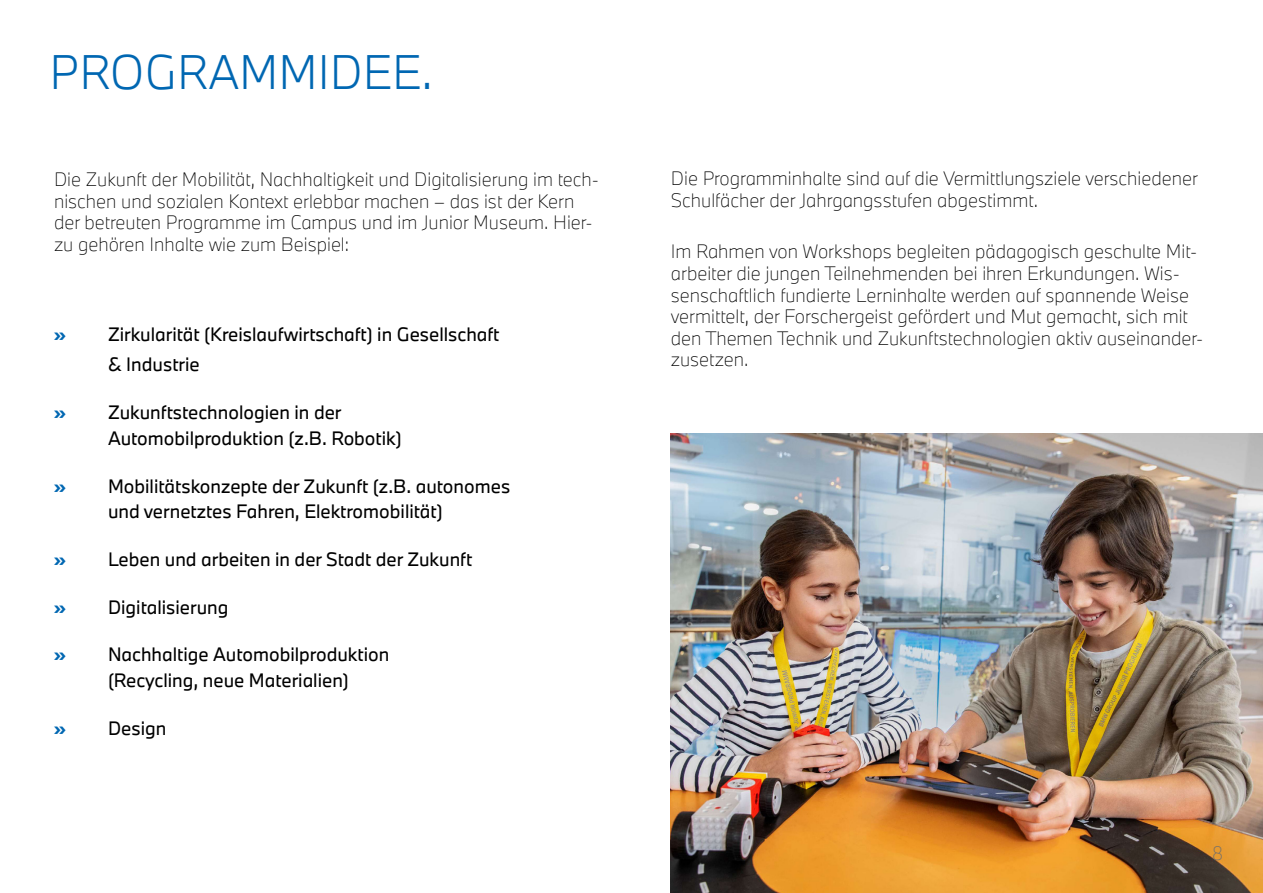
<style>
.page{position:relative;width:1263px;height:893px;background:#fff}
.page>*{position:absolute;margin:0;border:0;box-sizing:border-box;transform-origin:0 0}
.t1{font:300 45px "BMW Type Next";color:#0067b2}
.t2{font:100 18px/21.6px "BMW Type Next";color:#000}
.t3{font:18px/25.8px "BMW Type Next";color:#000}
.t4{font:100 18px "BMW Type Next";color:#706f6f}
.s1{font-weight:700;color:#0067b2}
</style>
<div class="page">
<img style="left:671px;top:434px;width:592px;height:459px">
<h1 class="t1" style="left:50px;top:41px;width:385px">PROGRAMMIDEE.</h1>
<p class="t2" style="left:54px;top:168px;width:546px">Die Zukunft der Mobilität, Nachhaltigkeit und Digitalisierung im tech&shy;nischen und sozialen Kontext erlebbar machen – das ist der Kern der betreuten Programme im Campus und im Junior Museum. Hier&shy;zu gehören Inhalte wie zum Beispiel:</p>
<p class="t3" style="left:108px;top:319px;width:393px;line-height:30.2px;text-indent:-54px"><span class="s1">»</span> Zirkularität (Kreislaufwirtschaft) in Gesellschaft &amp; Industrie</p>
<p class="t3" style="left:108px;top:399px;width:295px;text-indent:-54px"><span class="s1">»</span> Zukunftstechnologien in der<br>Automobilproduktion (z.B. Robotik)</p>
<p class="t3" style="left:108px;top:473px;width:404px;text-indent:-54px"><span class="s1">»</span> Mobilitätskonzepte der Zukunft (z.B. autonomes und vernetztes Fahren, Elektromobilität)</p>
<p class="t3" style="left:54px;top:546px;width:420px"><span class="s1">»</span> Leben und arbeiten in der Stadt der Zukunft</p>
<p class="t3" style="left:54px;top:594px;width:176px"><span class="s1">»</span> Digitalisierung</p>
<p class="t3" style="left:108px;top:641px;width:283px;text-indent:-54px"><span class="s1">»</span> Nachhaltige Automobilproduktion (Recycling, neue Materialien)</p>
<p class="t3" style="left:54px;top:715px;width:114px"><span class="s1">»</span> Design</p>
<p class="t2" style="left:671px;top:167px;width:529px">Die Programminhalte sind auf die Vermittlungsziele verschiedener<br>Schulfächer der Jahrgangsstufen abgestimmt.</p>
<p class="t2" style="left:671px;top:241px;width:534px">Im Rahmen von Workshops begleiten pädagogisch geschulte Mit&shy;arbeiter die jungen Teilnehmenden bei ihren Erkundungen. Wis&shy;senschaftlich fundierte Lerninhalte werden auf spannende Weise vermittelt, der Forschergeist gefördert und Mut gemacht, sich mit den Themen Technik und Zukunftstechnologien aktiv auseinander&shy;zusetzen.</p>
<p class="t4" style="left:1212px;top:841px;width:13px">8</p>
</div>
